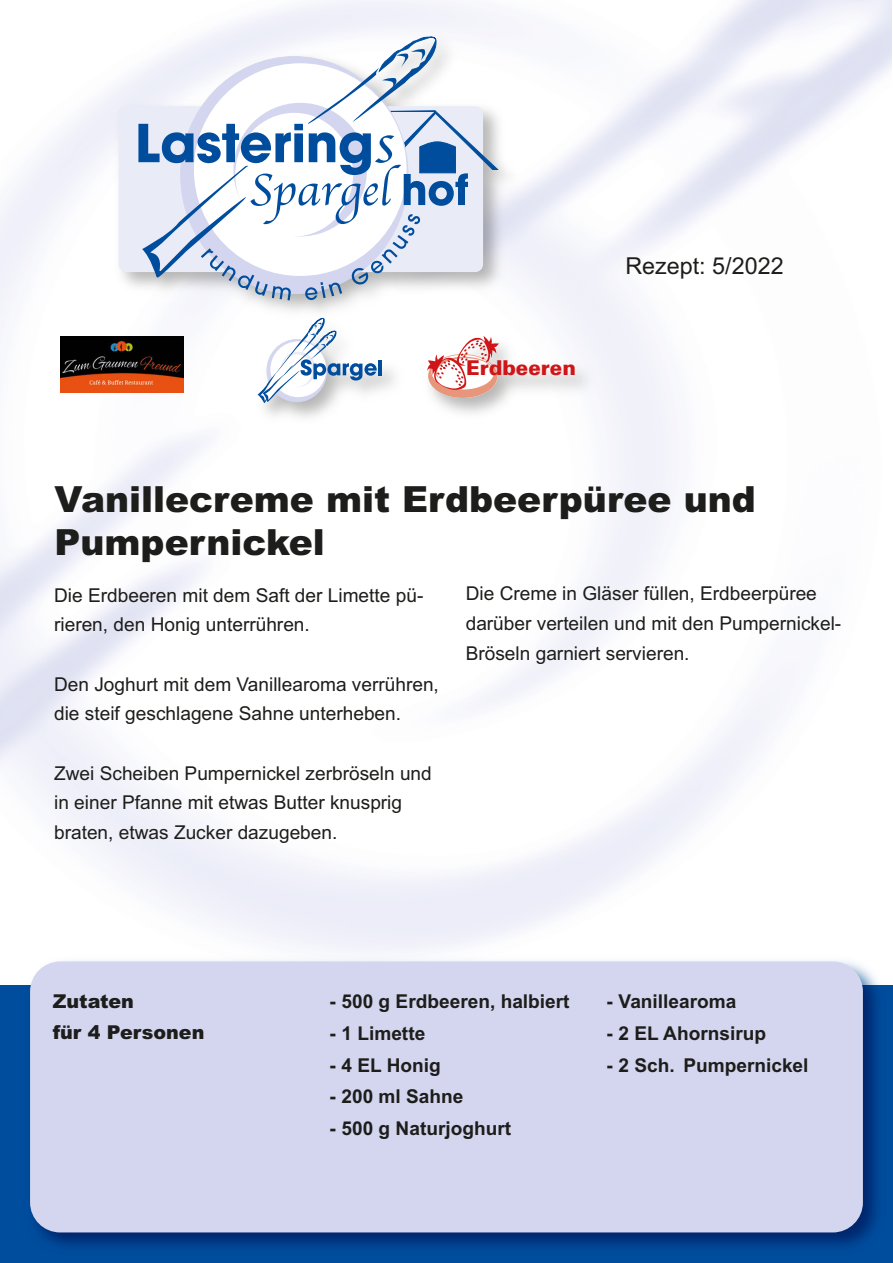
<style>
.page{position:relative;width:893px;height:1263px;background:#fff}
.page>*{position:absolute;margin:0;border:0;box-sizing:border-box;transform-origin:0 0}
.t1{font:900 36px/43.2px "Arial";color:#1d1d1b}
.t2{font:23.4px "Arial";color:#1d1d1b}
.t3{font:900 20.4px "Univers";color:#d01518}
.t4{font:19.05px/29.7px "Arial";color:#1d1d1b}
.t5{font:700 19.05px "Arial";color:#1d1d1b}
.t6{font:900 19.05px "Arial";color:#1d1d1b}
</style>
<div class="page">
<img style="left:0;top:0;width:891px;height:952px">
<div style="left:0;top:985px;width:893px;height:278px;background:#004d9d"></div>
<img style="left:30px;top:958px;width:848px;height:289px">
<div style="left:30px;top:961px;width:833px;height:271px;background:#d3d6ee;border-radius:30px"></div>
<img style="left:44px;top:5px;width:620px;height:337px">
<div style="left:119px;top:106px;width:364px;height:166px;background:#e9ebf7;border-radius:8px"></div>
<svg style="left:138px;top:36px;width:362px;height:264px"></svg>
<img style="left:244px;top:307px;width:173px;height:136px">
<hr style="left:379px;top:360px;width:3px;height:15px;background:#004d9d">
<svg style="left:258px;top:318px;width:119px;height:85px"></svg>
<img style="left:417px;top:327px;width:211px;height:99px">
<svg style="left:427px;top:336px;width:72px;height:62px"></svg>
<img style="left:60px;top:337px;width:124px;height:55px">
<p class="t3" style="left:466px;top:360px;width:111px">Erdbeeren</p>
<p class="t2" style="left:625px;top:257px;width:160px">Rezept: 5/2022</p>
<p class="t1" style="left:54px;top:481px;width:703px">Vanillecreme mit Erdbeerpüree und<br>Pumpernickel</p>
<p class="t4" style="left:54px;top:582px;width:371px">Die Erdbeeren mit dem Saft der Limette pü&shy;rieren, den Honig unterrühren.</p>
<p class="t4" style="left:54px;top:671px;width:386px">Den Joghurt mit dem Vanillearoma verrühren, die steif geschlagene Sahne unterheben.</p>
<p class="t4" style="left:54px;top:760px;width:379px">Zwei Scheiben Pumpernickel zerbröseln und in einer Pfanne mit etwas Butter knusprig braten, etwas Zucker dazugeben.</p>
<p class="t4" style="left:466px;top:581px;width:377px">Die Creme in Gläser füllen, Erdbeerpüree darüber verteilen und mit den Pumpernickel-<br>Bröseln garniert servieren.</p>
<p class="t6" style="left:53px;top:994px;width:83px">Zutaten</p>
<p class="t6" style="left:53px;top:1026px;width:153px">für 4 Personen</p>
<p class="t5" style="left:330px;top:994px;width:241px">- 500 g Erdbeeren, halbiert</p>
<p class="t5" style="left:330px;top:1026px;width:97px">- 1 Limette</p>
<p class="t5" style="left:330px;top:1058px;width:113px">- 4 EL Honig</p>
<p class="t5" style="left:330px;top:1090px;width:135px">- 200 ml Sahne</p>
<p class="t5" style="left:330px;top:1121px;width:183px">- 500 g Naturjoghurt</p>
<p class="t5" style="left:607px;top:994px;width:131px">- Vanillearoma</p>
<p class="t5" style="left:607px;top:1026px;width:161px">- 2 EL Ahornsirup</p>
<p class="t5" style="left:607px;top:1058px;width:203px">- 2 Sch. Pumpernickel</p>
</div>
